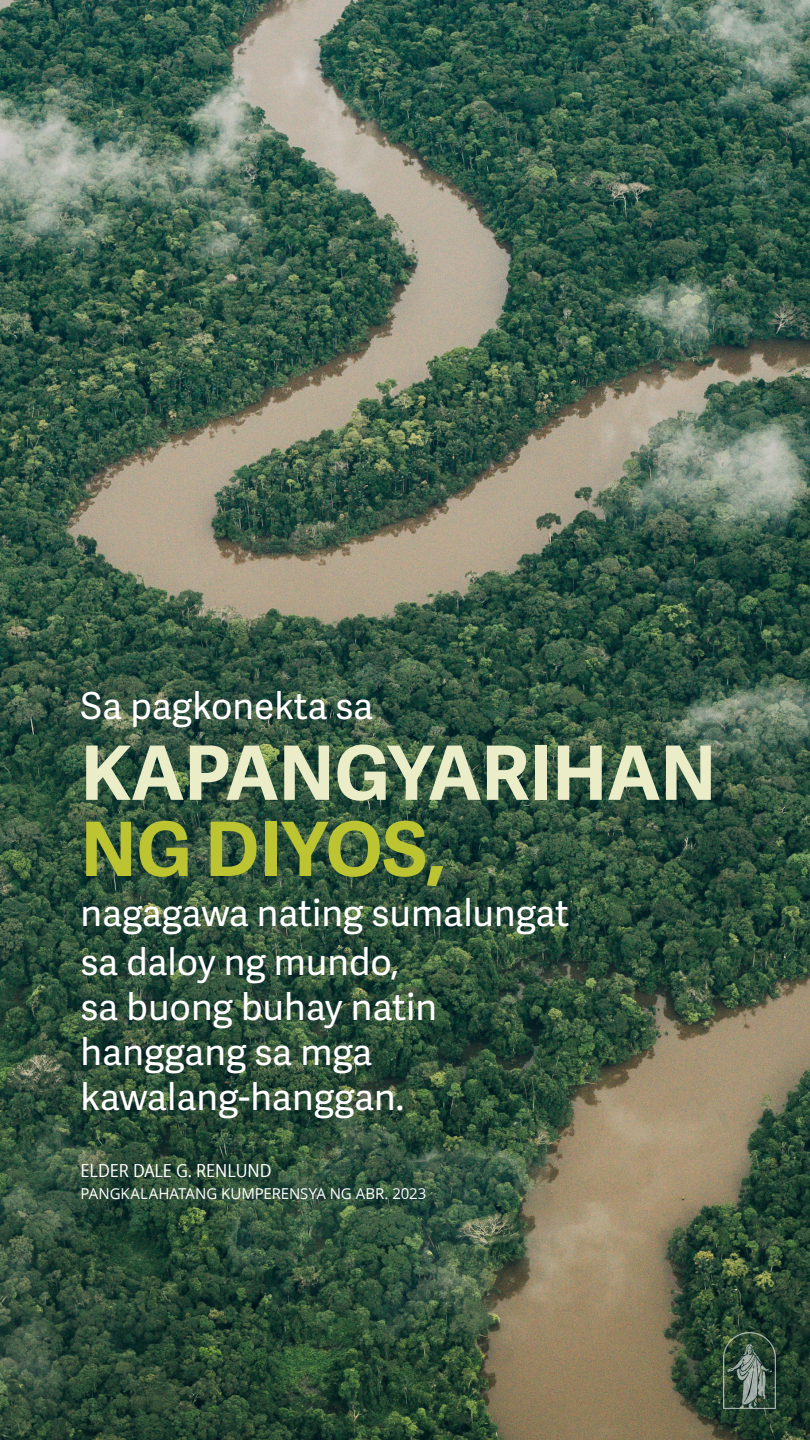
<style>
.page{position:relative;width:810px;height:1440px;background:#fff}
.page>*{position:absolute;margin:0;border:0;box-sizing:border-box;transform-origin:0 0}
.Pull_Quote_Renlund{font:700 75px/76.1px "Helamlds Lat";color:#eaedc8}
.Pull_Quote_Renlund-2{font:37.05px/45.1px "Helamlds Lat";color:#fff}
.Side_QT_Citation_Ren{font:18px "Dots Solid Condlds Lat";color:#fff}
.Side_QT_Citation_Ren-2{font:15px "Dots Solidlds Lat";letter-spacing:-.005em;color:#fff}
.s1{color:#bcc431}
</style>
<div class="page">
<img style="left:0;top:0;width:810px;height:1440px">
<img style="left:724px;top:1333px;width:51px;height:75px">
<p class="Pull_Quote_Renlund-2" style="left:81px;top:683px;width:294px">Sa pagkonekta sa</p>
<p class="Pull_Quote_Renlund" style="left:81px;top:734px;width:637px">KAPANGYARIHAN<br><span class="s1">NG DIYOS,</span></p>
<p class="Pull_Quote_Renlund-2" style="left:81px;top:887px;width:490px;line-height:49.6px">nagagawa nating sumalungat sa daloy ng mundo,</p>
<p class="Pull_Quote_Renlund-2" style="left:81px;top:984px;width:358px">sa buong buhay natin hanggang sa mga kawalang-hanggan.</p>
<p class="Side_QT_Citation_Ren" style="left:81px;top:1157px;width:192px">ELDER DALE G. RENLUND</p>
<p class="Side_QT_Citation_Ren-2" style="left:81px;top:1182px;width:347px">PANGKALAHATANG KUMPERENSYA NG ABR. 2023</p>
</div>
